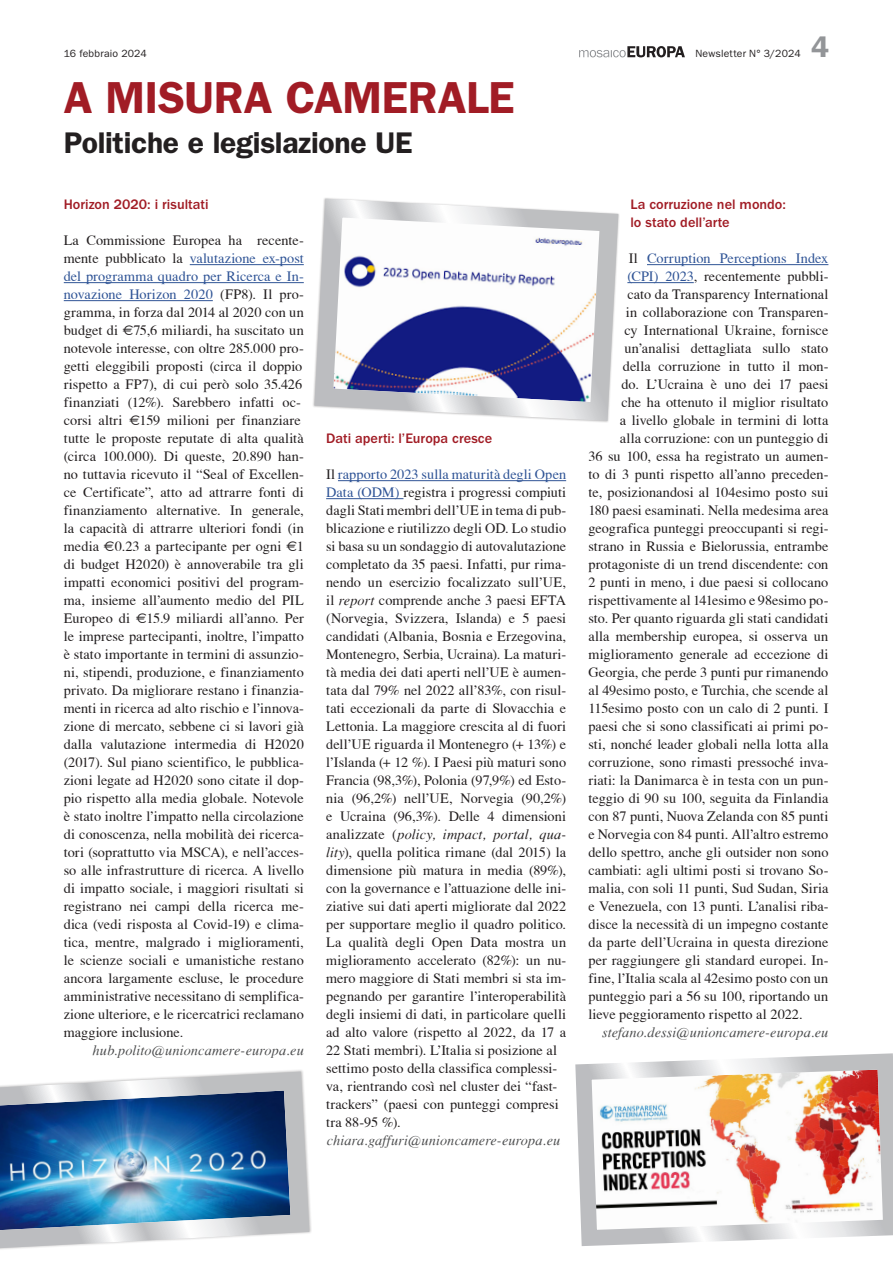
<style>
.page{position:relative;width:893px;height:1263px;background:#fff}
.page>*{position:absolute;margin:0;border:0;box-sizing:border-box;transform-origin:0 0}
.Titel_30{font:600 45px "ITC Franklin Gothic Std";letter-spacing:-.01em;color:#a11c25}
.Untertitel_20{font:600 30px "ITC Franklin Gothic Std";letter-spacing:-.01em;color:#231f20}
.t1{font:600 30px "ITC Franklin Gothic Std";color:#939598}
.Grundschrift{font:14.25px/18px "T Acc LAD";letter-spacing:.005em;color:#231f20}
.Autor{font:14.25px "T Acc LAD Italic";letter-spacing:.005em;color:#4b4c4d}
.Zwischentitel{font:500 14.25px/18px "ITC Franklin Gothic Std";color:#a11c25}
.Grundschrift-2{font:14.25px "T Acc LAD";letter-spacing:.005em;color:#2f5496}
.t2{font:10.5px "ITC Franklin Gothic Std";letter-spacing:.015em;color:#231f20}
.s1{color:#2f5496}
.s2{font-family:"Euro Sans"}
.s3{font-family:"T Acc LAD Italic"}
.s4{color:#231f20}
</style>
<div class="page">
<svg style="left:579px;top:46px;width:106px;height:11px"></svg>
<hr style="left:338px;top:480px;width:228px;height:1px;background:#2f5496">
<hr style="left:326px;top:498px;width:77px;height:1px;background:#2f5496">
<hr style="left:190px;top:264px;width:114px;height:1px;background:#2f5496">
<hr style="left:64px;top:282px;width:240px;height:1px;background:#2f5496">
<hr style="left:64px;top:300px;width:149px;height:1px;background:#2f5496">
<hr style="left:647px;top:264px;width:181px;height:1px;background:#2f5496">
<hr style="left:627px;top:282px;width:67px;height:1px;background:#2f5496">
<img style="left:0;top:1070px;width:311px;height:179px">
<svg style="left:575px;top:1053px;width:318px;height:193px"></svg>
<svg style="left:313px;top:198px;width:315px;height:225px"></svg>
<p class="t2" style="left:64px;top:48px;width:84px">16 febbraio 2024</p>
<p class="t2" style="left:695px;top:48px;width:107px">Newsletter N° 3/2024</p>
<p class="Titel_30" style="left:64px;top:71px;width:452px">A MISURA CAMERALE</p>
<p class="Untertitel_20" style="left:64px;top:125px;width:350px">Politiche e legislazione UE</p>
<h2 class="t1" style="left:811px;top:29px;width:19px">4</h2>
<p class="Zwischentitel" style="left:64px;top:195px;width:146px">Horizon 2020: i risultati</p>
<p class="Grundschrift" style="left:64px;top:231px;width:242px">La Commissione Europea ha recente&shy;mente pubblicato la <span class="s1">valutazione ex-post del programma quadro per Ricerca e In&shy;novazione Horizon 2020</span> (FP8). Il pro&shy;gramma, in forza dal 2014 al 2020 con un budget di <span class="s2">E</span>75,6 miliardi, ha suscitato un notevole interesse, con oltre 285.000 pro&shy;getti eleggibili proposti (circa il doppio rispetto a FP7), di cui però solo 35.426 finanziati (12%). Sarebbero infatti oc&shy;corsi altri <span class="s2">E</span>159 milioni per finanziare tutte le proposte reputate di alta qualità (circa 100.000). Di queste, 20.890 han&shy;no tuttavia ricevuto il “Seal of Excellen&shy;ce Certificate”, atto ad attrarre fonti di finanziamento alternative. In generale, la capacità di attrarre ulteriori fondi (in media <span class="s2">E</span>0.23 a partecipante per ogni <span class="s2">E</span>1 di budget H2020) è annoverabile tra gli impatti economici positivi del program&shy;ma, insieme all’aumento medio del PIL Europeo di <span class="s2">E</span>15.9 miliardi all’anno. Per le imprese partecipanti, inoltre, l’impatto è stato importante in termini di assunzio&shy;ni, stipendi, produzione, e finanziamento privato. Da migliorare restano i finanzia&shy;menti in ricerca ad alto rischio e l’innova&shy;zione di mercato, sebbene ci si lavori già dalla valutazione intermedia di H2020 (2017). Sul piano scientifico, le pubblica&shy;zioni legate ad H2020 sono citate il dop&shy;pio rispetto alla media globale. Notevole è stato inoltre l’impatto nella circolazione di conoscenza, nella mobilità dei ricerca&shy;tori (soprattutto via MSCA), e nell’acces&shy;so alle infrastrutture di ricerca. A livello di impatto sociale, i maggiori risultati si registrano nei campi della ricerca me&shy;dica (vedi risposta al Covid-19) e clima&shy;tica, mentre, malgrado i miglioramenti, le scienze sociali e umanistiche restano ancora largamente escluse, le procedure amministrative necessitano di semplifica&shy;zione ulteriore, e le ricercatrici reclamano maggiore inclusione.</p>
<p class="Autor" style="left:93px;top:1042px;width:213px">hub.polito@unioncamere-europa.eu</p>
<p class="Zwischentitel" style="left:326px;top:429px;width:168px">Dati aperti: l’Europa cresce</p>
<p class="Grundschrift" style="left:326px;top:465px;width:242px">Il <span class="s1">rapporto 2023 sulla maturità degli Open Data (ODM)</span> registra i progressi compiuti dagli Stati membri dell’UE in tema di pub&shy;blicazione e riutilizzo degli OD. Lo studio si basa su un sondaggio di autovalutazione completato da 35 paesi. Infatti, pur rima&shy;nendo un esercizio focalizzato sull’UE, il <span class="s3">report</span> comprende anche 3 paesi EFTA (Norvegia, Svizzera, Islanda) e 5 paesi candidati (Albania, Bosnia e Erzegovina, Montenegro, Serbia, Ucraina). La maturi&shy;tà media dei dati aperti nell’UE è aumen&shy;tata dal 79% nel 2022 all’83%, con risul&shy;tati eccezionali da parte di Slovacchia e Lettonia. La maggiore crescita al di fuori dell’UE riguarda il Montenegro (+ 13%) e l’Islanda (+ 12 %). I Paesi più maturi sono Francia (98,3%), Polonia (97,9%) ed Esto&shy;nia (96,2%) nell’UE, Norvegia (90,2%) e Ucraina (96,3%). Delle 4 dimensioni analizzate (<span class="s3">policy, impact, portal, qua&shy;lity</span>), quella politica rimane (dal 2015) la dimensione più matura in media (89%), con la governance e l’attuazione delle ini&shy;ziative sui dati aperti migliorate dal 2022 per supportare meglio il quadro politico.<br>La qualità degli Open Data mostra un miglioramento accelerato (82%): un nu&shy;mero maggiore di Stati membri si sta im&shy;pegnando per garantire l’interoperabilità degli insiemi di dati, in particolare quelli ad alto valore (rispetto al 2022, da 17 a 22 Stati membri). L’Italia si posizione al settimo posto della classifica complessi&shy;va, rientrando così nel cluster dei “fast&shy;trackers” (paesi con punteggi compresi tra 88-95 %).</p>
<p class="Autor" style="left:327px;top:1132px;width:235px">chiara.gaffuri@unioncamere-europa.eu</p>
<p class="Zwischentitel" style="left:630px;top:195px;width:157px">La corruzione nel mondo: lo stato dell’arte</p>
<p class="Grundschrift-2" style="left:629px;top:250px;width:201px"><span class="s4">Il</span> Corruption Perceptions Index</p>
<p class="Grundschrift" style="left:627px;top:267px;width:203px"><span class="s1">(CPI) 2023</span>, recentemente pubbli-</p>
<p class="Grundschrift" style="left:627px;top:285px;width:203px">cato da Transparency International</p>
<p class="Grundschrift" style="left:626px;top:303px;width:204px">in collaborazione con Transparen-</p>
<p class="Grundschrift" style="left:624px;top:321px;width:206px">cy International Ukraine, fornisce</p>
<p class="Grundschrift" style="left:624px;top:339px;width:205px">un’analisi dettagliata sullo stato</p>
<p class="Grundschrift" style="left:623px;top:357px;width:207px">della corruzione in tutto il mon-</p>
<p class="Grundschrift" style="left:621px;top:375px;width:209px">do. L’Ucraina è uno dei 17 paesi</p>
<p class="Grundschrift" style="left:621px;top:393px;width:209px">che ha ottenuto il miglior risultato</p>
<p class="Grundschrift" style="left:620px;top:411px;width:210px">a livello globale in termini di lotta</p>
<p class="Grundschrift" style="left:620px;top:429px;width:210px">alla corruzione: con un punteggio di</p>
<p class="Grundschrift" style="left:588px;top:447px;width:242px">36 su 100, essa ha registrato un aumen-</p>
<p class="Grundschrift" style="left:588px;top:465px;width:242px">to di 3 punti rispetto all’anno preceden-</p>
<p class="Grundschrift" style="left:588px;top:483px;width:241px">te, posizionandosi al 104esimo posto sui</p>
<p class="Grundschrift" style="left:588px;top:501px;width:242px">180 paesi esaminati. Nella medesima area</p>
<p class="Grundschrift" style="left:588px;top:519px;width:242px">geografica punteggi preoccupanti si regi-</p>
<p class="Grundschrift" style="left:588px;top:537px;width:241px">strano in Russia e Bielorussia, entrambe</p>
<p class="Grundschrift" style="left:588px;top:555px;width:241px">protagoniste di un trend discendente: con</p>
<p class="Grundschrift" style="left:588px;top:573px;width:242px">2 punti in meno, i due paesi si collocano</p>
<p class="Grundschrift" style="left:588px;top:591px;width:242px">rispettivamente al 141esimo e 98esimo po-</p>
<p class="Grundschrift" style="left:588px;top:609px;width:241px">sto. Per quanto riguarda gli stati candidati</p>
<p class="Grundschrift" style="left:588px;top:627px;width:241px">alla membership europea, si osserva un</p>
<p class="Grundschrift" style="left:588px;top:645px;width:241px">miglioramento generale ad eccezione di</p>
<p class="Grundschrift" style="left:588px;top:663px;width:241px">Georgia, che perde 3 punti pur rimanendo</p>
<p class="Grundschrift" style="left:588px;top:681px;width:242px">al 49esimo posto, e Turchia, che scende al</p>
<p class="Grundschrift" style="left:588px;top:699px;width:242px">115esimo posto con un calo di 2 punti. I</p>
<p class="Grundschrift" style="left:588px;top:717px;width:242px">paesi che si sono classificati ai primi po-</p>
<p class="Grundschrift" style="left:588px;top:735px;width:241px">sti, nonché leader globali nella lotta alla</p>
<p class="Grundschrift" style="left:588px;top:753px;width:242px">corruzione, sono rimasti pressoché inva-</p>
<p class="Grundschrift" style="left:588px;top:771px;width:242px">riati: la Danimarca è in testa con un pun-</p>
<p class="Grundschrift" style="left:588px;top:789px;width:242px">teggio di 90 su 100, seguita da Finlandia</p>
<p class="Grundschrift" style="left:588px;top:807px;width:241px">con 87 punti, Nuova Zelanda con 85 punti</p>
<p class="Grundschrift" style="left:588px;top:825px;width:242px">e Norvegia con 84 punti. All’altro estremo</p>
<p class="Grundschrift" style="left:588px;top:843px;width:242px">dello spettro, anche gli outsider non sono</p>
<p class="Grundschrift" style="left:588px;top:861px;width:242px">cambiati: agli ultimi posti si trovano So-</p>
<p class="Grundschrift" style="left:588px;top:879px;width:242px">malia, con soli 11 punti, Sud Sudan, Siria</p>
<p class="Grundschrift" style="left:588px;top:897px;width:242px">e Venezuela, con 13 punti. L’analisi riba-</p>
<p class="Grundschrift" style="left:588px;top:915px;width:241px">disce la necessità di un impegno costante</p>
<p class="Grundschrift" style="left:588px;top:933px;width:241px">da parte dell’Ucraina in questa direzione</p>
<p class="Grundschrift" style="left:588px;top:951px;width:242px">per raggiungere gli standard europei. In-</p>
<p class="Grundschrift" style="left:588px;top:969px;width:242px">fine, l’Italia scala al 42esimo posto con un</p>
<p class="Grundschrift" style="left:588px;top:987px;width:241px">punteggio pari a 56 su 100, riportando un</p>
<p class="Grundschrift" style="left:588px;top:1005px;width:216px">lieve peggioramento rispetto al 2022.</p>
<p class="Autor" style="left:602px;top:1024px;width:228px">stefano.dessi@unioncamere-europa.eu</p>
</div>
